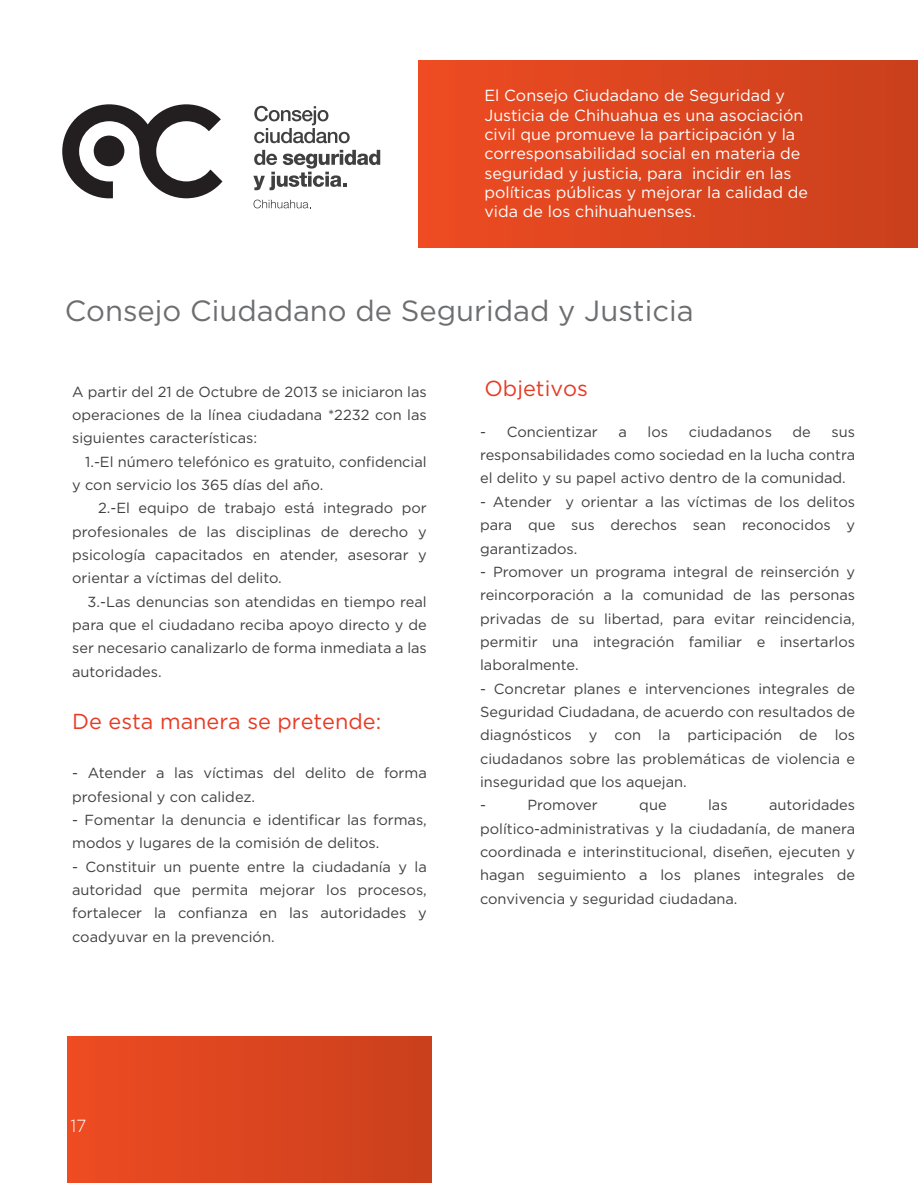
<style>
.page{position:relative;width:918px;height:1188px;background:#fff}
.page>*{position:absolute;margin:0;border:0;box-sizing:border-box;transform-origin:0 0}
.t1{font:29.25px "Gotham";color:#6d6e70}
.t2{font:21.75px "Gotham";color:#e73b25}
.t3{font:300 17.55px "Gotham";color:#fff}
.t4{font:16.05px/19.2px "Gotham";color:#fff}
.t5{font:14.55px/23.4px "Gotham";color:#404041;text-align:justify}
</style>
<div class="page">
<div style="left:419px;top:61px;width:499px;height:187px;background:linear-gradient(to right,#ed4b23,#ca401c)"></div>
<div style="left:68px;top:1037px;width:363px;height:146px;background:linear-gradient(to right,#ed4b23,#ca401c)"></div>
<svg style="left:62px;top:104px;width:160px;height:94px"></svg>
<div style="left:94px;top:136px;width:30px;height:30px;background:#231f20;border-radius:50%"></div>
<svg style="left:254px;top:200px;width:57px;height:8px"></svg>
<svg style="left:254px;top:106px;width:96px;height:37px"></svg>
<svg style="left:253px;top:150px;width:127px;height:40px"></svg>
<p class="t4" style="left:484px;top:87px;width:325px">El Consejo Ciudadano de Seguridad y Justicia de Chihuahua es una asociación civil que promueve la participación y la corresponsabilidad social en materia de seguridad y justicia, para incidir en las políticas públicas y mejorar la calidad de vida de los chihuahuenses.</p>
<h1 class="t1" style="left:65px;top:299px;width:630px">Consejo Ciudadano de Seguridad y Justicia</h1>
<p class="t5" style="left:72px;top:381px;width:356px">A partir del 21 de Octubre de 2013 se iniciaron las operaciones de la línea ciudadana *2232 con las siguientes características:</p>
<p class="t5" style="left:72px;top:451px;width:356px;text-indent:13px">1.-El número telefónico es gratuito, confidencial y con servicio los 365 días del año.</p>
<p class="t5" style="left:72px;top:498px;width:356px;text-indent:26px">2.-El equipo de trabajo está integrado por profesionales de las disciplinas de derecho y psicología capacitados en atender, asesorar y orientar a víctimas del delito.</p>
<p class="t5" style="left:72px;top:591px;width:356px;text-indent:15px">3.-Las denuncias son atendidas en tiempo real para que el ciudadano reciba apoyo directo y de ser necesario canalizarlo de forma inmediata a las autoridades.</p>
<h2 class="t2" style="left:72px;top:713px;width:311px">De esta manera se pretende:</h2>
<p class="t5" style="left:72px;top:763px;width:356px">- Atender a las víctimas del delito de forma profesional y con calidez.</p>
<p class="t5" style="left:72px;top:809px;width:356px">- Fomentar la denuncia e identificar las formas, modos y lugares de la comisión de delitos.</p>
<p class="t5" style="left:72px;top:856px;width:356px">- Constituir un puente entre la ciudadanía y la autoridad que permita mejorar los procesos, fortalecer la confianza en las autoridades y coadyuvar en la prevención.</p>
<h2 class="t2" style="left:484px;top:381px;width:105px">Objetivos</h2>
<p class="t5" style="left:480px;top:421px;width:119px">- Concientizar</p>
<p class="t5" style="left:618px;top:421px;width:10px">a</p>
<p class="t5" style="left:648px;top:421px;width:22px">los</p>
<p class="t5" style="left:689px;top:421px;width:85px">ciudadanos</p>
<p class="t5" style="left:793px;top:421px;width:20px">de</p>
<p class="t5" style="left:480px;top:421px;width:377px;text-indent:352px">sus responsabilidades como sociedad en la lucha contra el delito y su papel activo dentro de la comunidad.</p>
<p class="t5" style="left:480px;top:491px;width:377px">- Atender y orientar a las víctimas de los delitos para que sus derechos sean reconocidos y garantizados.</p>
<p class="t5" style="left:480px;top:561px;width:377px">- Promover un programa integral de reinserción y reincorporación a la comunidad de las personas privadas de su libertad, para evitar reincidencia, permitir una integración familiar e insertarlos laboralmente.</p>
<p class="t5" style="left:480px;top:678px;width:377px;text-align:left">- Concretar planes e intervenciones integrales de Seguridad Ciudadana, de acuerdo con resultados de diagnósticos y con la participación de los ciudadanos sobre las problemáticas de violencia e inseguridad que los aquejan.<br>-</p>
<p class="t5" style="left:480px;top:795px;width:377px;text-indent:289px">autoridades político-administrativas y la ciudadanía, de manera coordinada e interinstitucional, diseñen, ejecuten y hagan seguimiento a los planes integrales de convivencia y seguridad ciudadana.</p>
<p class="t5" style="left:528px;top:795px;width:72px">Promover</p>
<p class="t5" style="left:639px;top:795px;width:29px">que</p>
<p class="t5" style="left:708px;top:795px;width:21px">las</p>
<p class="t3" style="left:70px;top:1120px;width:18px">17</p>
</div>
